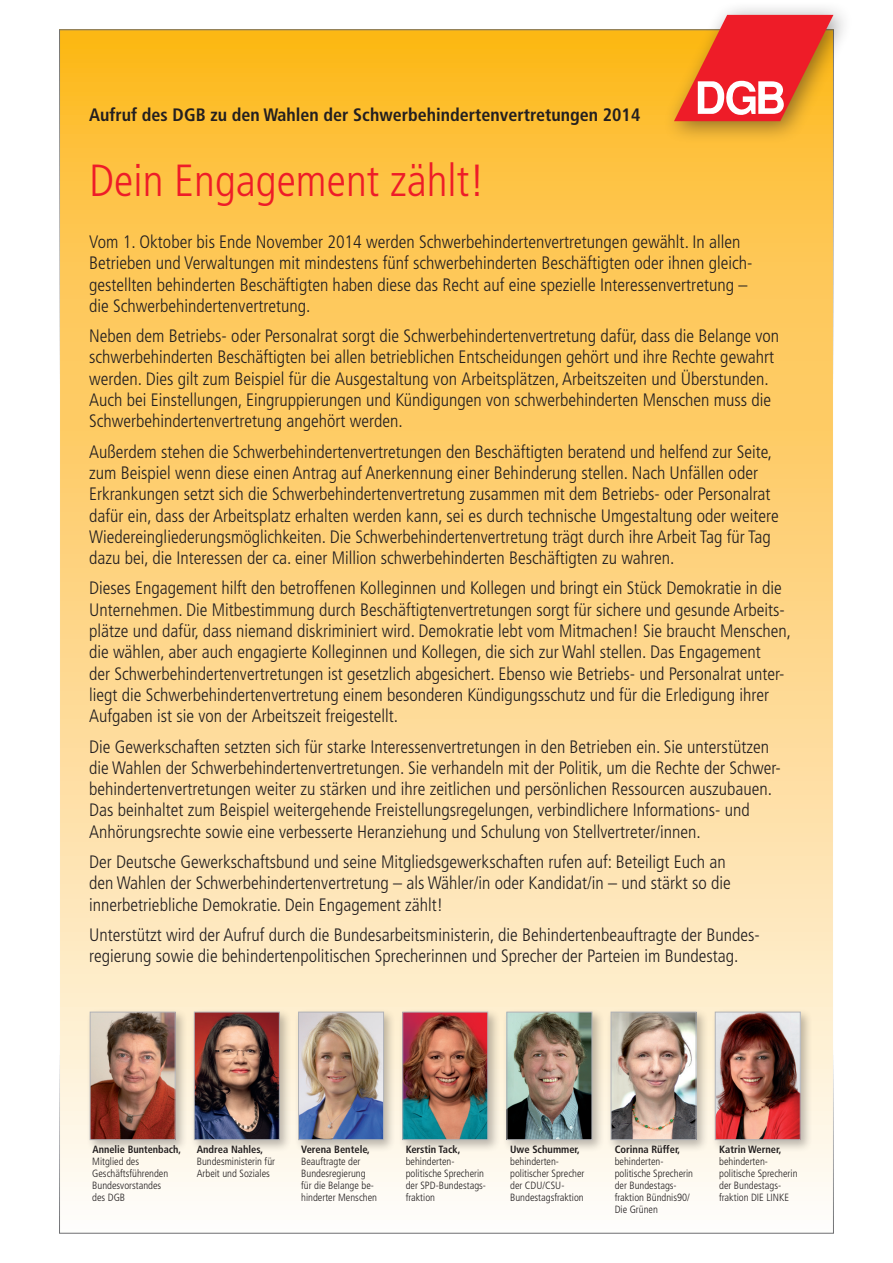
<style>
.page{position:relative;width:893px;height:1263px;background:#fff}
.page>*{position:absolute;margin:0;border:0;box-sizing:border-box;transform-origin:0 0}
.t1{font:300 condensed 45px "Frutiger LT Std";color:#ee1c28}
.t2{font:300 condensed 18px/21.3px "Frutiger LT Std";color:#231f20}
.t3{font:700 condensed 18px "Frutiger LT Std";color:#231f20}
.t4{font:300 condensed 10.5px/12px "Frutiger LT Std";color:#231f20}
.t5{font:700 condensed 10.5px "Frutiger LT Std";color:#231f20}
</style>
<div class="page">
<div style="left:60px;top:30px;width:773px;height:1203px;background:linear-gradient(to bottom,#feb823,#fefaf7)"></div>
<div style="left:662px;top:1px;width:192px;height:143px;background:#231f20;opacity:.5"></div>
<svg style="left:674px;top:15px;width:159px;height:106px;background:#ee6544"></svg>
<div style="left:86px;top:1008px;width:102px;height:144px;background:#231f20;opacity:.3"></div>
<img style="left:92px;top:1014px;width:82px;height:124px">
<div style="left:90px;top:1012px;width:86px;height:128px;border:1px solid #b2b3b7"></div>
<div style="left:190px;top:1008px;width:102px;height:144px;background:#231f20;opacity:.3"></div>
<img style="left:196px;top:1014px;width:82px;height:124px">
<div style="left:194px;top:1012px;width:86px;height:128px;border:1px solid #b2b3b7"></div>
<div style="left:294px;top:1008px;width:102px;height:144px;background:#231f20;opacity:.3"></div>
<img style="left:300px;top:1014px;width:82px;height:124px">
<div style="left:298px;top:1012px;width:86px;height:128px;border:1px solid #b2b3b7"></div>
<div style="left:398px;top:1008px;width:102px;height:144px;background:#231f20;opacity:.3"></div>
<img style="left:404px;top:1014px;width:82px;height:124px">
<div style="left:402px;top:1012px;width:86px;height:128px;border:1px solid #b2b3b7"></div>
<div style="left:502px;top:1008px;width:103px;height:144px;background:#231f20;opacity:.3"></div>
<img style="left:508px;top:1014px;width:82px;height:124px">
<div style="left:506px;top:1012px;width:86px;height:128px;border:1px solid #b2b3b7"></div>
<div style="left:607px;top:1008px;width:102px;height:144px;background:#231f20;opacity:.3"></div>
<img style="left:613px;top:1014px;width:81px;height:124px">
<div style="left:611px;top:1012px;width:85px;height:128px;border:1px solid #b2b3b7"></div>
<div style="left:711px;top:1008px;width:102px;height:144px;background:#231f20;opacity:.3"></div>
<img style="left:717px;top:1014px;width:82px;height:124px">
<div style="left:715px;top:1012px;width:86px;height:128px;border:1px solid #b2b3b7"></div>
<p class="t3" style="left:89px;top:104px;width:553px">Aufruf des DGB zu den Wahlen der Schwerbehindertenvertretungen 2014</p>
<h1 class="t1" style="left:89px;top:155px;width:397px">Dein Engagement zählt!</h1>
<p class="t2" style="left:89px;top:231px;width:665px">Vom 1. Oktober bis Ende November 2014 werden Schwerbehindertenvertretungen gewählt. In allen Betrieben und Verwaltungen mit mindestens fünf schwerbehinderten Beschäftigten oder ihnen gleich&shy;gestellten behinderten Beschäftigten haben diese das Recht auf eine spezielle Interessenvertretung – die Schwerbehindertenvertretung.</p>
<p class="t2" style="left:89px;top:326px;width:691px">Neben dem Betriebs- oder Personalrat sorgt die Schwerbehindertenvertretung dafür, dass die Belange von schwerbehinderten Beschäftigten bei allen betrieblichen Entscheidungen gehört und ihre Rechte gewahrt werden. Dies gilt zum Beispiel für die Ausgestaltung von Arbeitsplätzen, Arbeitszeiten und Überstunden.<br>Auch bei Einstellungen, Eingruppierungen und Kündigungen von schwerbehinderten Menschen muss die Schwerbehindertenvertretung angehört werden.</p>
<p class="t2" style="left:89px;top:441px;width:691px">Außerdem stehen die Schwerbehindertenvertretungen den Beschäftigten beratend und helfend zur Seite, zum Beispiel wenn diese einen Antrag auf Anerkennung einer Behinderung stellen. Nach Unfällen oder Erkrankungen setzt sich die Schwerbehindertenvertretung zusammen mit dem Betriebs- oder Personalrat dafür ein, dass der Arbeitsplatz erhalten werden kann, sei es durch technische Umgestaltung oder weitere Wiedereingliederungsmöglichkeiten. Die Schwerbehindertenvertretung trägt durch ihre Arbeit Tag für Tag dazu bei, die Interessen der ca. einer Million schwerbehinderten Beschäftigten zu wahren.</p>
<p class="t2" style="left:89px;top:578px;width:703px">Dieses Engagement hilft den betroffenen Kolleginnen und Kollegen und bringt ein Stück Demokratie in die Unternehmen. Die Mitbestimmung durch Beschäftigtenvertretungen sorgt für sichere und gesunde Arbeits&shy;plätze und dafür, dass niemand diskriminiert wird. Demokratie lebt vom Mitmachen! Sie braucht Menschen, die wählen, aber auch engagierte Kolleginnen und Kollegen, die sich zur Wahl stellen. Das Engagement<br>der Schwerbehindertenvertretungen ist gesetzlich abgesichert. Ebenso wie Betriebs- und Personalrat unter&shy;liegt die Schwerbehindertenvertretung einem besonderen Kündigungsschutz und für die Erledigung ihrer Aufgaben ist sie von der Arbeitszeit freigestellt.</p>
<p class="t2" style="left:89px;top:736px;width:693px">Die Gewerkschaften setzten sich für starke Interessenvertretungen in den Betrieben ein. Sie unterstützen die Wahlen der Schwerbehindertenvertretungen. Sie verhandeln mit der Politik, um die Rechte der Schwer&shy;behindertenvertretungen weiter zu stärken und ihre zeitlichen und persönlichen Ressourcen auszubauen.<br>Das beinhaltet zum Beispiel weitergehende Freistellungsregelungen, verbindlichere Informations- und Anhörungsrechte sowie eine verbesserte Heranziehung und Schulung von Stellvertreter/innen.</p>
<p class="t2" style="left:89px;top:851px;width:643px">Der Deutsche Gewerkschaftsbund und seine Mitgliedsgewerkschaften rufen auf: Beteiligt Euch an den Wahlen der Schwerbehindertenvertretung – als Wähler/in oder Kandidat/in – und stärkt so die innerbetriebliche Demokratie. Dein Engagement zählt!</p>
<p class="t2" style="left:89px;top:924px;width:672px">Unterstützt wird der Aufruf durch die Bundesarbeitsministerin, die Behindertenbeauftragte der Bundes&shy;regierung sowie die behindertenpolitischen Sprecherinnen und Sprecher der Parteien im Bundestag.</p>
<p class="t5" style="left:92px;top:1143px;width:90px">Annelie Buntenbach,</p>
<p class="t4" style="left:92px;top:1156px;width:78px">Mitglied des<br>Geschäftsführenden<br>Bundesvorstandes des DGB</p>
<p class="t5" style="left:197px;top:1143px;width:68px">Andrea Nahles,</p>
<p class="t4" style="left:197px;top:1156px;width:80px">Bundesministerin für<br>Arbeit und Soziales</p>
<p class="t5" style="left:301px;top:1143px;width:70px">Verena Bentele,</p>
<p class="t4" style="left:301px;top:1156px;width:77px">Beauftragte der<br>Bundesregierung für die Belange be&shy;hinderter Menschen</p>
<p class="t5" style="left:406px;top:1143px;width:56px">Kerstin Tack,</p>
<p class="t4" style="left:406px;top:1156px;width:82px">behinderten&shy;politische Sprecherin der SPD-Bundestags&shy;fraktion</p>
<p class="t5" style="left:510px;top:1143px;width:71px">Uwe Schummer,</p>
<p class="t4" style="left:510px;top:1156px;width:76px">behinderten&shy;politischer Sprecher der CDU/CSU-<br>Bundestagsfraktion</p>
<p class="t5" style="left:615px;top:1143px;width:67px">Corinna Rüffer,</p>
<p class="t4" style="left:615px;top:1156px;width:80px">behinderten&shy;politische Sprecherin der Bundestags&shy;fraktion Bündnis90/<br>Die Grünen</p>
<p class="t5" style="left:719px;top:1143px;width:64px">Katrin Werner,</p>
<p class="t4" style="left:719px;top:1156px;width:80px">behinderten&shy;politische Sprecherin der Bundestags&shy;fraktion DIE LINKE</p>
</div>
